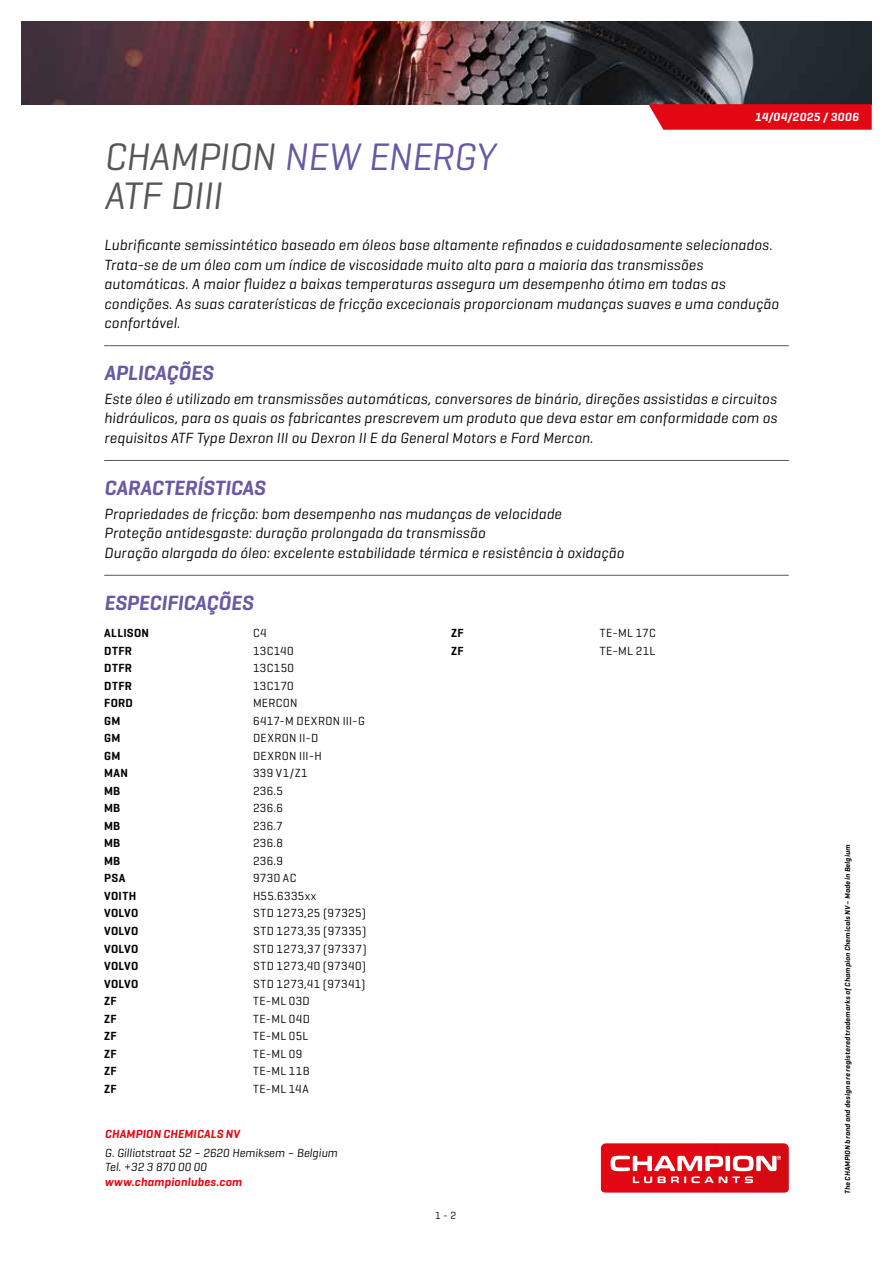
<style>
.page{position:relative;width:893px;height:1263px;background:#fff}
.page>*{position:absolute;margin:0;border:0;box-sizing:border-box;transform-origin:0 0}
.t1{font:italic 39px/39px "Geogrotesque";letter-spacing:-.01em;color:#575756}
.t2{font:italic 600 21px "Geogrotesque";letter-spacing:-.005em;color:#6859a2}
.t3{font:italic 15px/19.5px "Geogrotesque";letter-spacing:.01em;color:#000}
.t4{font:12px "Geogrotesque";letter-spacing:.035em;color:#000}
.t5{font:600 12px "Geogrotesque";letter-spacing:.03em;color:#000}
.t6{font:italic 12px/14.4px "Geogrotesque";color:#000}
.t7{font:italic 600 12px "Geogrotesque";letter-spacing:.015em;color:#e30613}
.t8{font:italic 600 12px "Geogrotesque";letter-spacing:.04em;color:#fff}
.t9{font:10.5px "Geogrotesque";color:#000}
.t10{font:italic 600 7.5px "Geogrotesque";letter-spacing:.025em;color:#000}
.s1{color:#6859a2}
</style>
<div class="page">
<svg style="left:601px;top:1143px;width:188px;height:49px;background:#e43740"></svg>
<img style="left:21px;top:21px;width:851px;height:83px">
<svg style="left:648px;top:104px;width:224px;height:26px;background:#e3121e"></svg>
<hr style="left:104px;top:345px;width:685px;height:1px;background:#575756">
<hr style="left:104px;top:460px;width:685px;height:1px;background:#575756">
<hr style="left:104px;top:575px;width:685px;height:1px;background:#575756">
<p class="t8" style="left:755px;top:110px;width:106px">14/04/2025 / 3006</p>
<h1 class="t1" style="left:104px;top:136px;width:393px">CHAMPION <span class="s1">NEW ENERGY<br></span>ATF DIII</h1>
<p class="t3" style="left:104px;top:235px;width:676px">Lubrificante semissintético baseado em óleos base altamente refinados e cuidadosamente selecionados.<br>Trata-se de um óleo com um índice de viscosidade muito alto para a maioria das transmissões automáticas. A maior fluidez a baixas temperaturas assegura um desempenho ótimo em todas as condições. As suas caraterísticas de fricção excecionais proporcionam mudanças suaves e uma condução confortável.</p>
<h2 class="t2" style="left:104px;top:360px;width:111px">APLICAÇÕES</h2>
<p class="t3" style="left:104px;top:388px;width:674px;text-align:justify">Este óleo é utilizado em transmissões automáticas, conversores de binário, direções assistidas e circuitos hidráulicos, para os quais os fabricantes prescrevem um produto que deva estar em conformidade com os requisitos ATF Type Dexron III ou Dexron II E da General Motors e Ford Mercon.</p>
<h2 class="t2" style="left:104px;top:475px;width:163px">CARACTERÍSTICAS</h2>
<p class="t3" style="left:104px;top:503px;width:522px">Propriedades de fricção: bom desempenho nas mudanças de velocidade<br>Proteção antidesgaste: duração prolongada da transmissão<br>Duração alargada do óleo: excelente estabilidade térmica e resistência à oxidação</p>
<h2 class="t2" style="left:104px;top:589px;width:151px">ESPECIFICAÇÕES</h2>
<p class="t5" style="left:104px;top:626px;width:46px">ALLISON</p>
<p class="t4" style="left:253px;top:626px;width:15px">C4</p>
<p class="t5" style="left:104px;top:643px;width:29px">DTFR</p>
<p class="t4" style="left:253px;top:643px;width:42px">13C140</p>
<p class="t5" style="left:104px;top:661px;width:29px">DTFR</p>
<p class="t4" style="left:253px;top:661px;width:43px">13C150</p>
<p class="t5" style="left:104px;top:678px;width:29px">DTFR</p>
<p class="t4" style="left:253px;top:678px;width:42px">13C170</p>
<p class="t5" style="left:104px;top:696px;width:30px">FORD</p>
<p class="t4" style="left:253px;top:696px;width:46px">MERCON</p>
<p class="t5" style="left:104px;top:713px;width:18px">GM</p>
<p class="t4" style="left:253px;top:713px;width:113px">6417-M DEXRON III-G</p>
<p class="t5" style="left:104px;top:731px;width:18px">GM</p>
<p class="t4" style="left:253px;top:731px;width:67px">DEXRON II-D</p>
<p class="t5" style="left:104px;top:748px;width:18px">GM</p>
<p class="t4" style="left:253px;top:748px;width:70px">DEXRON III-H</p>
<p class="t5" style="left:104px;top:766px;width:25px">MAN</p>
<p class="t4" style="left:253px;top:766px;width:56px">339 V1/Z1</p>
<p class="t5" style="left:104px;top:783px;width:18px">MB</p>
<p class="t4" style="left:253px;top:783px;width:32px">236.5</p>
<p class="t5" style="left:104px;top:801px;width:18px">MB</p>
<p class="t4" style="left:253px;top:801px;width:32px">236.6</p>
<p class="t5" style="left:104px;top:818px;width:18px">MB</p>
<p class="t4" style="left:253px;top:818px;width:31px">236.7</p>
<p class="t5" style="left:104px;top:836px;width:18px">MB</p>
<p class="t4" style="left:253px;top:836px;width:32px">236.8</p>
<p class="t5" style="left:104px;top:853px;width:18px">MB</p>
<p class="t4" style="left:253px;top:853px;width:32px">236.9</p>
<p class="t5" style="left:104px;top:871px;width:23px">PSA</p>
<p class="t4" style="left:253px;top:871px;width:45px">9730 AC</p>
<p class="t5" style="left:104px;top:888px;width:34px">VOITH</p>
<p class="t4" style="left:253px;top:888px;width:65px">H55.6335xx</p>
<p class="t5" style="left:104px;top:906px;width:36px">VOLVO</p>
<p class="t4" style="left:253px;top:906px;width:115px">STD 1273,25 (97325)</p>
<p class="t5" style="left:104px;top:923px;width:36px">VOLVO</p>
<p class="t4" style="left:253px;top:923px;width:115px">STD 1273,35 (97335)</p>
<p class="t5" style="left:104px;top:941px;width:36px">VOLVO</p>
<p class="t4" style="left:253px;top:941px;width:115px">STD 1273,37 (97337)</p>
<p class="t5" style="left:104px;top:958px;width:36px">VOLVO</p>
<p class="t4" style="left:253px;top:958px;width:115px">STD 1273,40 (97340)</p>
<p class="t5" style="left:104px;top:976px;width:36px">VOLVO</p>
<p class="t4" style="left:253px;top:976px;width:114px">STD 1273,41 (97341)</p>
<p class="t5" style="left:104px;top:993px;width:14px">ZF</p>
<p class="t4" style="left:253px;top:993px;width:58px">TE-ML 03D</p>
<p class="t5" style="left:104px;top:1011px;width:14px">ZF</p>
<p class="t4" style="left:253px;top:1011px;width:58px">TE-ML 04D</p>
<p class="t5" style="left:104px;top:1028px;width:14px">ZF</p>
<p class="t4" style="left:253px;top:1028px;width:57px">TE-ML 05L</p>
<p class="t5" style="left:104px;top:1046px;width:14px">ZF</p>
<p class="t4" style="left:253px;top:1046px;width:51px">TE-ML 09</p>
<p class="t5" style="left:104px;top:1063px;width:14px">ZF</p>
<p class="t4" style="left:253px;top:1063px;width:58px">TE-ML 11B</p>
<p class="t5" style="left:104px;top:1081px;width:14px">ZF</p>
<p class="t4" style="left:253px;top:1081px;width:57px">TE-ML 14A</p>
<p class="t5" style="left:451px;top:626px;width:14px">ZF</p>
<p class="t4" style="left:600px;top:626px;width:57px">TE-ML 17C</p>
<p class="t5" style="left:451px;top:643px;width:14px">ZF</p>
<p class="t4" style="left:600px;top:643px;width:57px">TE-ML 21L</p>
<p class="t7" style="left:105px;top:1126px;width:136px">CHAMPION CHEMICALS NV</p>
<p class="t6" style="left:105px;top:1145px;width:234px">G. Gilliotstraat 52 – 2620 Hemiksem – Belgium<br>Tel. +32 3 870 00 00</p>
<p class="t7" style="left:105px;top:1174px;width:139px">www.championlubes.com</p>
<p class="t9" style="left:435px;top:1209px;width:23px">1 - 2</p>
<p class="t10" style="left:843px;top:1194px;width:351px;rotate:-90deg">The CHAMPION brand and design are registered trademarks of Champion Chemicals NV – Made in Belgium</p>
</div>
